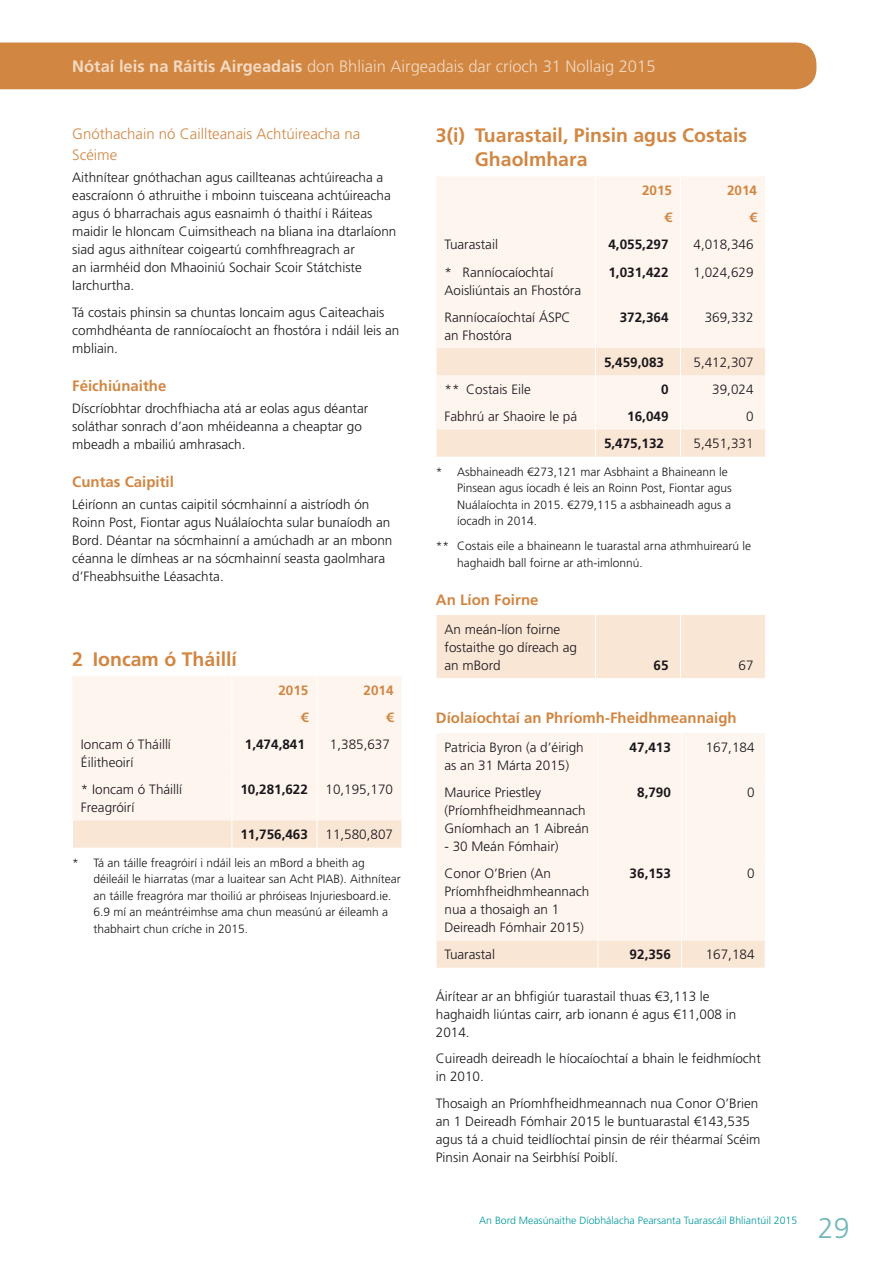
<style>
.page{position:relative;width:893px;height:1263px;background:#fff}
.page>*{position:absolute;margin:0;border:0;box-sizing:border-box;transform-origin:0 0}
.t1{font:300 28.5px "Frutiger LT Std";color:#71b6b8}
.t2{font:700 19.5px/24px "Frutiger LT Std";color:#d18642}
.SECTION_HEAD{font:300 16.5px "Frutiger LT Std";color:#f3dac3}
.t3{font:700 15px "Frutiger LT Std";color:#d18642}
.t4{font:300 15px/21px "Frutiger LT Std";color:#d18642}
.Body_0-0__2{font:300 13.5px/18px "Frutiger LT Std";color:#1a171c}
.Table_RHC_20{font:300 13.5px "Frutiger LT Std";color:#1a171c}
.Table_RHC_20-2{font:700 13.5px "Frutiger LT Std";color:#1a171c}
.Table_Body{font:700 13.5px "Frutiger LT Std";color:#1a171c}
.Table_Head{font:700 13.5px "Frutiger LT Std";color:#d18642}
.Table_Body-2{font:300 13.5px "Frutiger LT Std";color:#1a171c}
.Source{font:300 12px/16.5px "Frutiger LT Std";color:#1a171c}
.t5{font:300 10.5px "Frutiger LT Std";color:#00989c}
.s1{font-weight:700}
</style>
<div class="page">
<div style="left:73px;top:676px;width:329px;height:144px;background:#fdf5ee"></div>
<svg style="left:232px;top:676px;width:1px;height:54px"></svg>
<svg style="left:317px;top:676px;width:1px;height:54px"></svg>
<hr style="left:232px;top:730px;width:1px;height:45px;background:#fff">
<hr style="left:317px;top:730px;width:1px;height:45px;background:#fff">
<hr style="left:232px;top:775px;width:1px;height:45px;background:#fff">
<hr style="left:317px;top:775px;width:1px;height:45px;background:#fff">
<svg style="left:73px;top:820px;width:329px;height:28px;background:#f9e6d6"></svg>
<div style="left:436px;top:177px;width:329px;height:171px;background:#fdf5ee"></div>
<svg style="left:595px;top:177px;width:1px;height:81px"></svg>
<svg style="left:680px;top:177px;width:1px;height:81px"></svg>
<hr style="left:595px;top:258px;width:1px;height:45px;background:#fff">
<hr style="left:680px;top:258px;width:1px;height:45px;background:#fff">
<hr style="left:595px;top:303px;width:1px;height:45px;background:#fff">
<hr style="left:680px;top:303px;width:1px;height:45px;background:#fff">
<svg style="left:436px;top:348px;width:329px;height:109px;background:#fbede1"></svg>
<div style="left:437px;top:615px;width:328px;height:63px;background:#f9e6d5"></div>
<hr style="left:595px;top:615px;width:1px;height:63px;background:#fff">
<hr style="left:680px;top:615px;width:1px;height:63px;background:#fff">
<div style="left:436px;top:733px;width:329px;height:207px;background:#fdf5ee"></div>
<hr style="left:598px;top:733px;width:1px;height:45px;background:#fff">
<hr style="left:681px;top:733px;width:1px;height:45px;background:#fff">
<hr style="left:598px;top:778px;width:1px;height:81px;background:#fff">
<hr style="left:681px;top:778px;width:1px;height:81px;background:#fff">
<hr style="left:598px;top:859px;width:1px;height:81px;background:#fff">
<hr style="left:681px;top:859px;width:1px;height:81px;background:#fff">
<svg style="left:436px;top:940px;width:329px;height:28px;background:#f9e6d6"></svg>
<div style="left:0;top:43px;width:816px;height:46px;background:#d18642"></div>
<p class="SECTION_HEAD" style="left:72px;top:57px;width:585px"><span class="s1">Nótaí leis na Ráitis Airgeadais</span> don Bhliain Airgeadais dar críoch 31 Nollaig 2015</p>
<h4 class="t4" style="left:72px;top:123px;width:290px">Gnóthachain nó Caillteanais Achtúireacha na<br>Scéime</h4>
<p class="Body_0-0__2" style="left:72px;top:169px;width:326px">Aithnítear gnóthachan agus caillteanas achtúireacha a eascraíonn ó athruithe i mboinn tuisceana achtúireacha agus ó bharrachais agus easnaimh ó thaithí i Ráiteas maidir le hIoncam Cuimsitheach na bliana ina dtarlaíonn siad agus aithnítear coigeartú comhfhreagrach ar<br>an iarmhéid don Mhaoiniú Sochair Scoir Státchiste Iarchurtha.</p>
<p class="Body_0-0__2" style="left:72px;top:303px;width:329px">Tá costais phinsin sa chuntas Ioncaim agus Caiteachais comhdhéanta de ranníocaíocht an fhostóra i ndáil leis an mbliain.</p>
<h3 class="t3" style="left:72px;top:377px;width:96px">Féichiúnaithe</h3>
<p class="Body_0-0__2" style="left:72px;top:399px;width:298px">Díscríobhtar drochfhiacha atá ar eolas agus déantar soláthar sonrach d’aon mhéideanna a cheaptar go mbeadh a mbailiú amhrasach.</p>
<h3 class="t3" style="left:72px;top:473px;width:103px">Cuntas Caipitil</h3>
<p class="Body_0-0__2" style="left:72px;top:496px;width:322px">Léiríonn an cuntas caipitil sócmhainní a aistríodh ón Roinn Post, Fiontar agus Nuálaíochta sular bunaíodh an Bord. Déantar na sócmhainní a amúchadh ar an mbonn céanna le dímheas ar na sócmhainní seasta gaolmhara d’Fheabhsuithe Léasachta.</p>
<h2 class="t2" style="left:72px;top:647px;width:166px">2 Ioncam ó Tháillí</h2>
<p class="Table_Head" style="left:278px;top:682px;width:32px">2015</p>
<p class="Table_Head" style="left:363px;top:682px;width:32px">2014</p>
<p class="Table_Head" style="left:301px;top:709px;width:9px">€</p>
<p class="Table_Head" style="left:386px;top:709px;width:9px">€</p>
<p class="Body_0-0__2" style="left:81px;top:735px;width:92px">Ioncam ó Tháillí<br>Éilitheoirí</p>
<p class="Table_RHC_20-2" style="left:245px;top:736px;width:62px">1,474,841</p>
<p class="Table_RHC_20" style="left:330px;top:736px;width:62px">1,385,637</p>
<p class="Body_0-0__2" style="left:81px;top:780px;width:103px">* Ioncam ó Tháillí<br>Freagróirí</p>
<p class="Table_RHC_20-2" style="left:240px;top:781px;width:69px">10,281,622</p>
<p class="Table_RHC_20" style="left:325px;top:782px;width:69px">10,195,170</p>
<p class="Table_Body" style="left:240px;top:826px;width:69px">11,756,463</p>
<p class="Table_Body-2" style="left:325px;top:827px;width:69px">11,580,807</p>
<p class="Source" style="left:94px;top:854px;width:309px;text-indent:-21px">* Tá an táille freagróirí i ndáil leis an mBord a bheith ag déileáil le hiarratas (mar a luaitear san Acht PIAB). Aithnítear an táille freagróra mar thoiliú ar phróiseas Injuriesboard.ie.<br>6.9 mí an meántréimhse ama chun measúnú ar éileamh a thabhairt chun críche in 2015.</p>
<h2 class="t2" style="left:475px;top:124px;width:274px;text-indent:-39px">3(i) Tuarastail, Pinsin agus Costais<br>Ghaolmhara</h2>
<p class="Table_Head" style="left:642px;top:182px;width:32px">2015</p>
<p class="Table_Head" style="left:727px;top:182px;width:32px">2014</p>
<p class="Table_Head" style="left:664px;top:210px;width:9px">€</p>
<p class="Table_Head" style="left:750px;top:210px;width:9px">€</p>
<p class="Body_0-0__2" style="left:445px;top:236px;width:55px">Tuarastail</p>
<p class="Table_RHC_20-2" style="left:608px;top:237px;width:62px">4,055,297</p>
<p class="Table_RHC_20" style="left:693px;top:237px;width:62px">4,018,346</p>
<p class="Body_0-0__2" style="left:445px;top:263px;width:138px">* Ranníocaíochtaí<br>Aoisliúntais an Fhostóra</p>
<p class="Table_RHC_20-2" style="left:608px;top:264px;width:62px">1,031,422</p>
<p class="Table_RHC_20" style="left:693px;top:264px;width:62px">1,024,629</p>
<p class="Body_0-0__2" style="left:445px;top:308px;width:128px">Ranníocaíochtaí ÁSPC an Fhostóra</p>
<p class="Table_RHC_20-2" style="left:620px;top:309px;width:50px">372,364</p>
<p class="Table_RHC_20" style="left:705px;top:309px;width:50px">369,332</p>
<p class="Table_Body" style="left:604px;top:354px;width:62px">5,459,083</p>
<p class="Table_RHC_20" style="left:693px;top:354px;width:62px">5,412,307</p>
<p class="Body_0-0__2" style="left:445px;top:380px;width:88px">** Costais Eile</p>
<p class="Table_RHC_20-2" style="left:661px;top:381px;width:9px">0</p>
<p class="Table_RHC_20" style="left:712px;top:382px;width:43px">39,024</p>
<p class="Body_0-0__2" style="left:445px;top:408px;width:134px">Fabhrú ar Shaoire le pá</p>
<p class="Table_RHC_20-2" style="left:627px;top:408px;width:43px">16,049</p>
<p class="Table_RHC_20" style="left:746px;top:409px;width:9px">0</p>
<p class="Table_Body" style="left:604px;top:436px;width:62px">5,475,132</p>
<p class="Table_RHC_20" style="left:693px;top:436px;width:62px">5,451,331</p>
<p class="Source" style="left:457px;top:463px;width:276px;text-indent:-21px">* Asbhaineadh €273,121 mar Asbhaint a Bhaineann le Pinsean agus íocadh é leis an Roinn Post, Fiontar agus Nuálaíochta in 2015. €279,115 a asbhaineadh agus a íocadh in 2014.</p>
<p class="Source" style="left:457px;top:538px;width:296px;text-indent:-21px">** Costais eile a bhaineann le tuarastal arna athmhuirearú le haghaidh ball foirne ar ath-imlonnú.</p>
<h3 class="t3" style="left:436px;top:591px;width:104px">An Líon Foirne</h3>
<p class="Body_0-0__2" style="left:445px;top:620px;width:134px">An meán-líon foirne fostaithe go díreach ag an mBord</p>
<p class="Table_RHC_20-2" style="left:653px;top:657px;width:17px">65</p>
<p class="Table_RHC_20" style="left:738px;top:657px;width:17px">67</p>
<h3 class="t3" style="left:436px;top:709px;width:302px">Díolaíochtaí an Phríomh-Fheidhmeannaigh</h3>
<p class="Body_0-0__2" style="left:445px;top:738px;width:141px">Patricia Byron (a d’éirigh as an 31 Márta 2015)</p>
<p class="Table_RHC_20-2" style="left:630px;top:739px;width:43px">47,413</p>
<p class="Table_RHC_20" style="left:706px;top:739px;width:50px">167,184</p>
<p class="Body_0-0__2" style="left:445px;top:783px;width:146px">Maurice Priestley (Príomhfheidhmeannach<br>Gníomhach an 1 Aibreán</p>
<p class="Body_0-0__2" style="left:445px;top:837px;width:116px">- 30 Meán Fómhair)</p>
<p class="Table_RHC_20-2" style="left:637px;top:784px;width:35px">8,790</p>
<p class="Table_RHC_20" style="left:747px;top:785px;width:9px">0</p>
<p class="Body_0-0__2" style="left:445px;top:864px;width:146px">Conor O’Brien (An<br>Príomhfheidhmheannach nua a thosaigh an 1<br>Deireadh Fómhair 2015)</p>
<p class="Table_RHC_20-2" style="left:630px;top:865px;width:43px">36,153</p>
<p class="Table_RHC_20" style="left:747px;top:866px;width:9px">0</p>
<p class="Body_0-0__2" style="left:445px;top:946px;width:52px">Tuarastal</p>
<p class="Table_RHC_20-2" style="left:630px;top:946px;width:43px">92,356</p>
<p class="Table_RHC_20" style="left:706px;top:947px;width:50px">167,184</p>
<p class="Body_0-0__2" style="left:436px;top:987px;width:302px">Áirítear ar an bhfigiúr tuarastail thuas €3,113 le haghaidh liúntas cairr, arb ionann é agus €11,008 in<br>2014.</p>
<p class="Body_0-0__2" style="left:436px;top:1050px;width:327px">Cuireadh deireadh le híocaíochtaí a bhain le feidhmíocht in 2010.</p>
<p class="Body_0-0__2" style="left:436px;top:1094px;width:326px">Thosaigh an Príomhfheidhmeannach nua Conor O’Brien an 1 Deireadh Fómhair 2015 le buntuarastal €143,535 agus tá a chuid teidlíochtaí pinsin de réir théarmaí Scéim Pinsin Aonair na Seirbhísí Poiblí.</p>
<p class="t5" style="left:479px;top:1214px;width:320px">An Bord Measúnaithe Díobhálacha Pearsanta Tuarascáil Bhliantúil 2015</p>
<h1 class="t1" style="left:818px;top:1211px;width:33px">29</h1>
</div>
